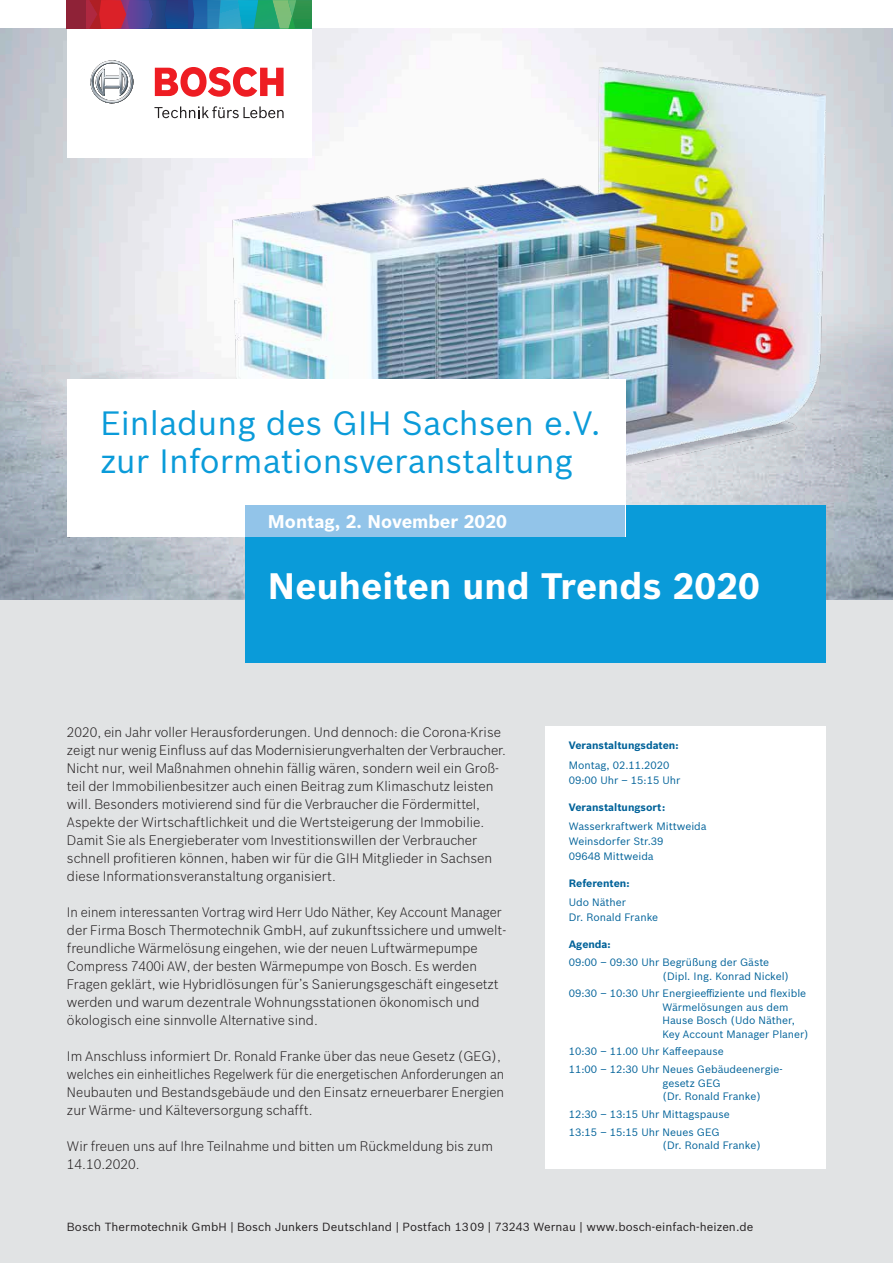
<style>
.page{position:relative;width:893px;height:1263px;background:#fff}
.page>*{position:absolute;margin:0;border:0;box-sizing:border-box;transform-origin:0 0}
.t1{font:700 36px "Bosch Sans";letter-spacing:.005em;color:#fff}
.t2{font:33px/38px "Bosch Sans";color:#0a9bd9}
.t3{font:700 18px "Bosch Sans";color:#fff}
.t4{font:300 13.5px/18px "Bosch Sans";color:#231f20}
.t5{font:300 13.5px/18px "Bosch Sans";color:#231f20;scale:.96 1}
.t6{font:11.55px "Bosch Sans";letter-spacing:.005em;color:#231f20}
.t7{font:10.5px/13.5px "Bosch Sans";color:#006299}
.t8{font:700 10.5px "Bosch Sans";color:#006299}
</style>
<div class="page">
<div style="left:0;top:517px;width:893px;height:746px;background:#e1e3e4"></div>
<div style="left:545px;top:726px;width:281px;height:442px;background:#fff"></div>
<img style="left:0;top:28px;width:893px;height:572px">
<img style="left:148px;top:39px;width:723px;height:498px">
<div style="left:67px;top:0;width:245px;height:157px;background:#fff"></div>
<svg style="left:67px;top:0;width:245px;height:29px;background:#4f657a"></svg>
<svg style="left:90px;top:60px;width:43px;height:43px"></svg>
<svg style="left:155px;top:67px;width:129px;height:30px"></svg>
<svg style="left:154px;top:106px;width:130px;height:12px"></svg>
<div style="left:246px;top:505px;width:580px;height:158px;background:#0a9bd9"></div>
<div style="left:67px;top:379px;width:558px;height:158px;background:#fff"></div>
<div style="left:246px;top:505px;width:379px;height:32px;background:#92c4e9"></div>
<h2 class="t2" style="left:100px;top:402px;width:502px">Einladung des GIH Sachsen e.V. zur Informationsveranstaltung</h2>
<h3 class="t3" style="left:268px;top:508px;width:241px">Montag, 2. November 2020</h3>
<h1 class="t1" style="left:268px;top:558px;width:494px">Neuheiten und Trends 2020</h1>
<p class="t4" style="left:67px;top:723px;width:441px">2020, ein Jahr voller Herausforderungen. Und dennoch: die Corona-Krise zeigt nur wenig Einfluss auf das Modernisierungverhalten der Verbraucher.<br>Nicht nur, weil Maßnahmen ohnehin fällig wären, sondern weil ein Groß&shy;teil der Immobilienbesitzer auch einen Beitrag zum Klimaschutz leisten will. Besonders motivierend sind für die Verbraucher die Fördermittel, Aspekte der Wirtschaftlichkeit und die Wertsteigerung der Immobilie.<br>Damit Sie als Energieberater vom Investitionswillen der Verbraucher schnell profitieren können, haben wir für die GIH Mitglieder in Sachsen diese Informationsveranstaltung organisiert.</p>
<p class="t5" style="left:67px;top:903px;width:459px">In einem interessanten Vortrag wird Herr Udo Näther, Key Account Manager der Firma Bosch Thermotechnik GmbH, auf zukunftssichere und umwelt&shy;freundliche Wärmelösung eingehen, wie der neuen Luftwärmepumpe Compress 7400i AW, der besten Wärmepumpe von Bosch. Es werden Fragen geklärt, wie Hybridlösungen für’s Sanierungsgeschäft eingesetzt werden und warum dezentrale Wohnungsstationen ökonomisch und ökologisch eine sinnvolle Alternative sind.</p>
<p class="t4" style="left:67px;top:1047px;width:439px">Im Anschluss informiert Dr. Ronald Franke über das neue Gesetz (GEG), welches ein einheitliches Regelwerk für die energetischen Anforderungen an Neubauten und Bestandsgebäude und den Einsatz erneuerbarer Energien zur Wärme- und Kälteversorgung schafft.</p>
<p class="t4" style="left:67px;top:1137px;width:427px">Wir freuen uns auf Ihre Teilnahme und bitten um Rückmeldung bis zum<br>14.10.2020.</p>
<p class="t8" style="left:569px;top:738px;width:111px">Veranstaltungsdaten:</p>
<p class="t7" style="left:569px;top:757px;width:113px;line-height:15px">Montag, 02.11.2020<br>09:00 Uhr – 15:15 Uhr</p>
<p class="t8" style="left:569px;top:799px;width:98px">Veranstaltungsort:</p>
<p class="t7" style="left:569px;top:818px;width:139px;line-height:15px">Wasserkraftwerk Mittweida<br>Weinsdorfer Str.39<br>09648 Mittweida</p>
<p class="t8" style="left:569px;top:875px;width:62px">Referenten:</p>
<p class="t7" style="left:569px;top:894px;width:91px;line-height:15px">Udo Näther<br>Dr. Ronald Franke</p>
<p class="t8" style="left:569px;top:936px;width:43px">Agenda:</p>
<p class="t7" style="left:663px;top:955px;width:128px;text-indent:-94px">09:00 – 09:30 Uhr Begrüßung der Gäste (Dipl. Ing. Konrad Nickel)</p>
<p class="t7" style="left:663px;top:986px;width:148px;text-indent:-94px">09:30 – 10:30 Uhr Energieeffiziente und flexible<br>Wärmelösungen aus dem<br>Hause Bosch (Udo Näther,<br>Key Account Manager Planer)</p>
<p class="t7" style="left:569px;top:1042px;width:215px;line-height:17.7px">10:30 – 11.00 Uhr Kaffeepause<br>11:00 – 12:30 Uhr Neues Gebäudeenergie-</p>
<p class="t7" style="left:663px;top:1075px;width:100px">gesetz GEG<br>(Dr. Ronald Franke)</p>
<p class="t7" style="left:569px;top:1105px;width:163px;line-height:17.7px">12:30 – 13:15 Uhr Mittagspause<br>13:15 – 15:15 Uhr Neues GEG</p>
<p class="t7" style="left:663px;top:1138px;width:100px">(Dr. Ronald Franke)</p>
<p class="t6" style="left:67px;top:1219px;width:688px">Bosch Thermotechnik GmbH | Bosch Junkers Deutschland | Postfach 13 09 | 73243 Wernau | www.bosch-einfach-heizen.de</p>
</div>
